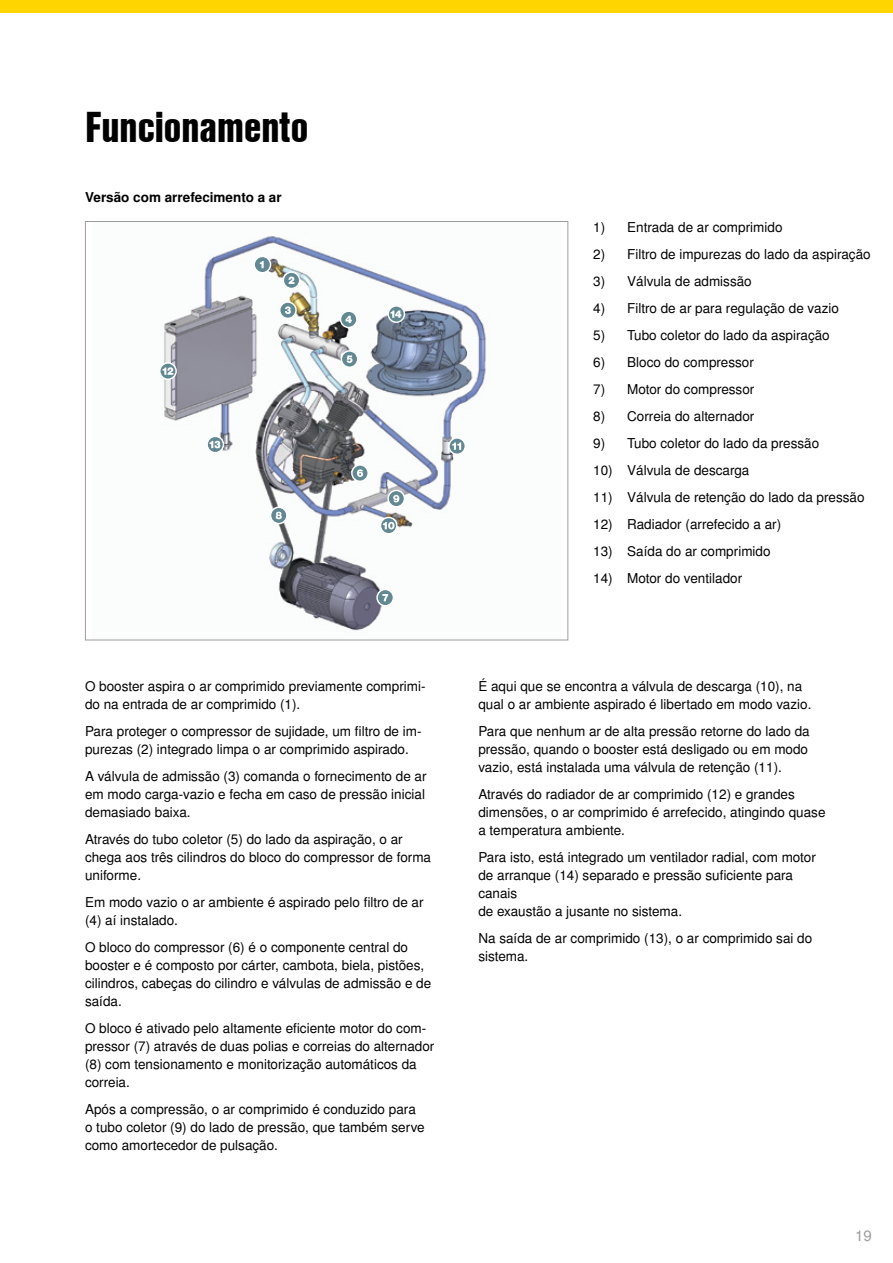
<style>
.page{position:relative;width:893px;height:1263px;background:#fff}
.page>*{position:absolute;margin:0;border:0;box-sizing:border-box;transform-origin:0 0}
.t1{font:42px "Nimbus San L Bla Con";color:#000}
.t2{font:15px "Nimbus San L";color:#9d9d9c}
.t3{font:13.5px/18px "Nimbus San L";color:#000}
.t4{font:700 13.5px "Nimbus San L";color:#000}
</style>
<div class="page">
<img style="left:164px;top:236px;width:323px;height:395px">
<div style="left:0;top:0;width:893px;height:13px;background:#ffd500"></div>
<svg style="left:388px;top:306px;width:16px;height:16px"></svg>
<div style="left:387px;top:305px;width:18px;height:18px;border:1px solid #fff;border-radius:50%"></div>
<svg style="left:390px;top:310px;width:11px;height:8px"></svg>
<svg style="left:160px;top:363px;width:16px;height:16px"></svg>
<div style="left:159px;top:362px;width:18px;height:18px;border:1px solid #fff;border-radius:50%"></div>
<svg style="left:163px;top:367px;width:10px;height:8px"></svg>
<svg style="left:207px;top:436px;width:16px;height:17px"></svg>
<div style="left:206px;top:436px;width:18px;height:17px;border:1px solid #fff;border-radius:50%"></div>
<svg style="left:209px;top:441px;width:11px;height:7px"></svg>
<svg style="left:449px;top:438px;width:16px;height:16px"></svg>
<div style="left:448px;top:437px;width:18px;height:18px;border:1px solid #fff;border-radius:50%"></div>
<svg style="left:452px;top:442px;width:9px;height:8px"></svg>
<svg style="left:388px;top:490px;width:16px;height:17px"></svg>
<div style="left:387px;top:490px;width:18px;height:17px;border:1px solid #fff;border-radius:50%"></div>
<svg style="left:393px;top:495px;width:6px;height:7px"></svg>
<svg style="left:380px;top:517px;width:17px;height:17px"></svg>
<div style="left:380px;top:517px;width:18px;height:17px;border:1px solid #fff;border-radius:50%"></div>
<svg style="left:383px;top:522px;width:11px;height:7px"></svg>
<svg style="left:254px;top:256px;width:17px;height:17px"></svg>
<div style="left:253px;top:256px;width:18px;height:17px;border:1px solid #fff;border-radius:50%"></div>
<svg style="left:260px;top:261px;width:4px;height:7px"></svg>
<svg style="left:271px;top:507px;width:16px;height:17px"></svg>
<div style="left:270px;top:506px;width:18px;height:18px;border:1px solid #fff;border-radius:50%"></div>
<svg style="left:276px;top:512px;width:6px;height:7px"></svg>
<svg style="left:283px;top:272px;width:17px;height:16px"></svg>
<div style="left:283px;top:271px;width:17px;height:18px;border:1px solid #fff;border-radius:50%"></div>
<svg style="left:288px;top:277px;width:6px;height:7px"></svg>
<svg style="left:280px;top:302px;width:16px;height:16px"></svg>
<div style="left:279px;top:301px;width:18px;height:18px;border:1px solid #fff;border-radius:50%"></div>
<svg style="left:285px;top:306px;width:6px;height:8px"></svg>
<svg style="left:377px;top:589px;width:16px;height:17px"></svg>
<div style="left:376px;top:589px;width:18px;height:17px;border:1px solid #fff;border-radius:50%"></div>
<svg style="left:382px;top:594px;width:6px;height:7px"></svg>
<svg style="left:340px;top:311px;width:17px;height:16px"></svg>
<div style="left:340px;top:310px;width:18px;height:18px;border:1px solid #fff;border-radius:50%"></div>
<svg style="left:346px;top:316px;width:6px;height:7px"></svg>
<svg style="left:352px;top:465px;width:16px;height:16px"></svg>
<div style="left:351px;top:464px;width:18px;height:18px;border:1px solid #fff;border-radius:50%"></div>
<svg style="left:357px;top:469px;width:6px;height:8px"></svg>
<svg style="left:341px;top:351px;width:17px;height:16px"></svg>
<div style="left:341px;top:350px;width:17px;height:18px;border:1px solid #fff;border-radius:50%"></div>
<svg style="left:346px;top:355px;width:7px;height:8px"></svg>
<h1 class="t1" style="left:85px;top:96px;width:225px">Funcionamento</h1>
<p class="t4" style="left:85px;top:189px;width:198px">Versão com arrefecimento a ar</p>
<p class="t3" style="left:85px;top:678px;width:342px">O booster aspira o ar comprimido previamente comprimi&shy;do na entrada de ar comprimido (1).</p>
<p class="t3" style="left:85px;top:723px;width:338px">Para proteger o compressor de sujidade, um filtro de im&shy;purezas (2) integrado limpa o ar comprimido aspirado.</p>
<p class="t3" style="left:85px;top:768px;width:343px;text-align:justify">A válvula de admissão (3) comanda o fornecimento de ar em modo carga-vazio e fecha em caso de pressão inicial demasiado baixa.</p>
<p class="t3" style="left:85px;top:831px;width:348px">Através do tubo coletor (5) do lado da aspiração, o ar chega aos três cilindros do bloco do compressor de forma uniforme.</p>
<p class="t3" style="left:85px;top:894px;width:340px">Em modo vazio o ar ambiente é aspirado pelo filtro de ar (4) aí instalado.</p>
<p class="t3" style="left:85px;top:939px;width:348px">O bloco do compressor (6) é o componente central do booster e é composto por cárter, cambota, biela, pistões, cilindros, cabeças do cilindro e válvulas de admissão e de saída.</p>
<p class="t3" style="left:85px;top:1020px;width:351px">O bloco é ativado pelo altamente eficiente motor do com&shy;pressor (7) através de duas polias e correias do alternador (8) com tensionamento e monitorização automáticos da correia.</p>
<p class="t3" style="left:85px;top:1101px;width:341px">Após a compressão, o ar comprimido é conduzido para o tubo coletor (9) do lado de pressão, que também serve como amortecedor de pulsação.</p>
<p class="t3" style="left:593px;top:219px;width:191px">1) Entrada de ar comprimido</p>
<p class="t3" style="left:593px;top:246px;width:279px">2) Filtro de impurezas do lado da aspiração</p>
<p class="t3" style="left:593px;top:273px;width:160px">3) Válvula de admissão</p>
<p class="t3" style="left:593px;top:300px;width:247px">4) Filtro de ar para regulação de vazio</p>
<p class="t3" style="left:593px;top:327px;width:238px">5) Tubo coletor do lado da aspiração</p>
<p class="t3" style="left:593px;top:354px;width:162px">6) Bloco do compressor</p>
<p class="t3" style="left:593px;top:381px;width:163px">7) Motor do compressor</p>
<p class="t3" style="left:593px;top:408px;width:163px">8) Correia do alternador</p>
<p class="t3" style="left:593px;top:435px;width:227px">9) Tubo coletor do lado da pressão</p>
<p class="t3" style="left:593px;top:462px;width:158px">10) Válvula de descarga</p>
<p class="t3" style="left:593px;top:489px;width:273px">11) Válvula de retenção do lado da pressão</p>
<p class="t3" style="left:593px;top:516px;width:190px">12) Radiador (arrefecido a ar)</p>
<p class="t3" style="left:593px;top:543px;width:179px">13) Saída do ar comprimido</p>
<p class="t3" style="left:593px;top:570px;width:150px">14) Motor do ventilador</p>
<p class="t3" style="left:478px;top:678px;width:335px">É aqui que se encontra a válvula de descarga (10), na qual o ar ambiente aspirado é libertado em modo vazio.</p>
<p class="t3" style="left:478px;top:723px;width:333px">Para que nenhum ar de alta pressão retorne do lado da pressão, quando o booster está desligado ou em modo vazio, está instalada uma válvula de retenção (11).</p>
<p class="t3" style="left:478px;top:786px;width:349px">Através do radiador de ar comprimido (12) e grandes dimensões, o ar comprimido é arrefecido, atingindo quase a temperatura ambiente.</p>
<p class="t3" style="left:478px;top:849px;width:339px">Para isto, está integrado um ventilador radial, com motor de arranque (14) separado e pressão suficiente para canais<br>de exaustão a jusante no sistema.</p>
<p class="t3" style="left:478px;top:930px;width:335px">Na saída de ar comprimido (13), o ar comprimido sai do sistema.</p>
<p class="t2" style="left:855px;top:1226px;width:18px">19</p>
</div>
